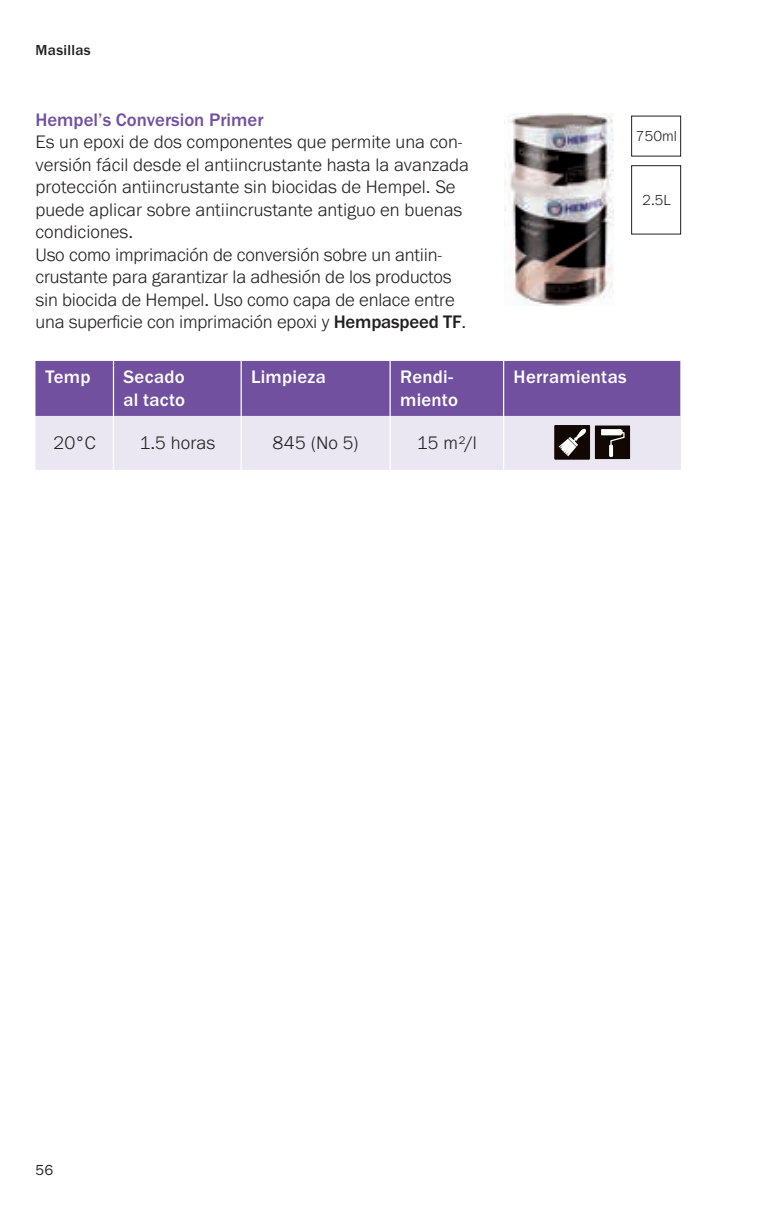
<style>
.page{position:relative;width:759px;height:1205px;background:#fff}
.page>*{position:absolute;margin:0;border:0;box-sizing:border-box;transform-origin:0 0}
.t1{font:300 18.75px/22.5px "Franklin Gothic URW";color:#231f20}
.t2{font:500 18.75px/22.5px "Franklin Gothic URW";letter-spacing:.015em;color:#fff}
.t3{font:500 18.75px "Franklin Gothic URW";color:#7150a0}
.t4{font:300 15px "Franklin Gothic URW";color:#231f20}
.t5{font:500 15px "Franklin Gothic URW";letter-spacing:.025em;color:#231f20}
.t6{font:15px "Franklin Gothic URW Boo";color:#231f20}
.s1{font-weight:500}
</style>
<div class="page">
<div style="left:631px;top:165px;width:49px;height:69px;border:1px solid #231f20"></div>
<img style="left:504px;top:113px;width:109px;height:193px">
<svg style="left:35px;top:361px;width:645px;height:109px;background:#a795c2"></svg>
<p class="t5" style="left:35px;top:40px;width:57px">Masillas</p>
<p class="t3" style="left:35px;top:108px;width:229px">Hempel’s Conversion Primer</p>
<p class="t1" style="left:35px;top:131px;width:435px">Es un epoxi de dos componentes que permite una con&shy;versión fácil desde el antiincrustante hasta la avanzada protección antiincrustante sin biocidas de Hempel. Se puede aplicar sobre antiincrustante antiguo en buenas condiciones.<br>Uso como imprimación de conversión sobre un antiin&shy;crustante para garantizar la adhesión de los productos sin biocida de Hempel. Uso como capa de enlace entre una superficie con imprimación epoxi y <span class="s1">Hempaspeed TF</span>.</p>
<p class="t4" style="left:635px;top:127px;width:43px">750ml</p>
<p class="t4" style="left:642px;top:190px;width:30px">2.5L</p>
<p class="t2" style="left:45px;top:366px;width:47px">Temp</p>
<p class="t2" style="left:123px;top:366px;width:63px">Secado al tacto</p>
<p class="t2" style="left:251px;top:366px;width:76px">Limpieza</p>
<p class="t2" style="left:400px;top:366px;width:59px">Rendi&shy;miento</p>
<p class="t2" style="left:513px;top:366px;width:115px">Herramientas</p>
<p class="t1" style="left:53px;top:431px;width:44px">20°C</p>
<p class="t1" style="left:139px;top:431px;width:77px">1.5 horas</p>
<p class="t1" style="left:272px;top:431px;width:88px">845 (No 5)</p>
<p class="t1" style="left:416px;top:431px;width:62px">15 m²/l</p>
<p class="t6" style="left:35px;top:1160px;width:19px">56</p>
</div>
